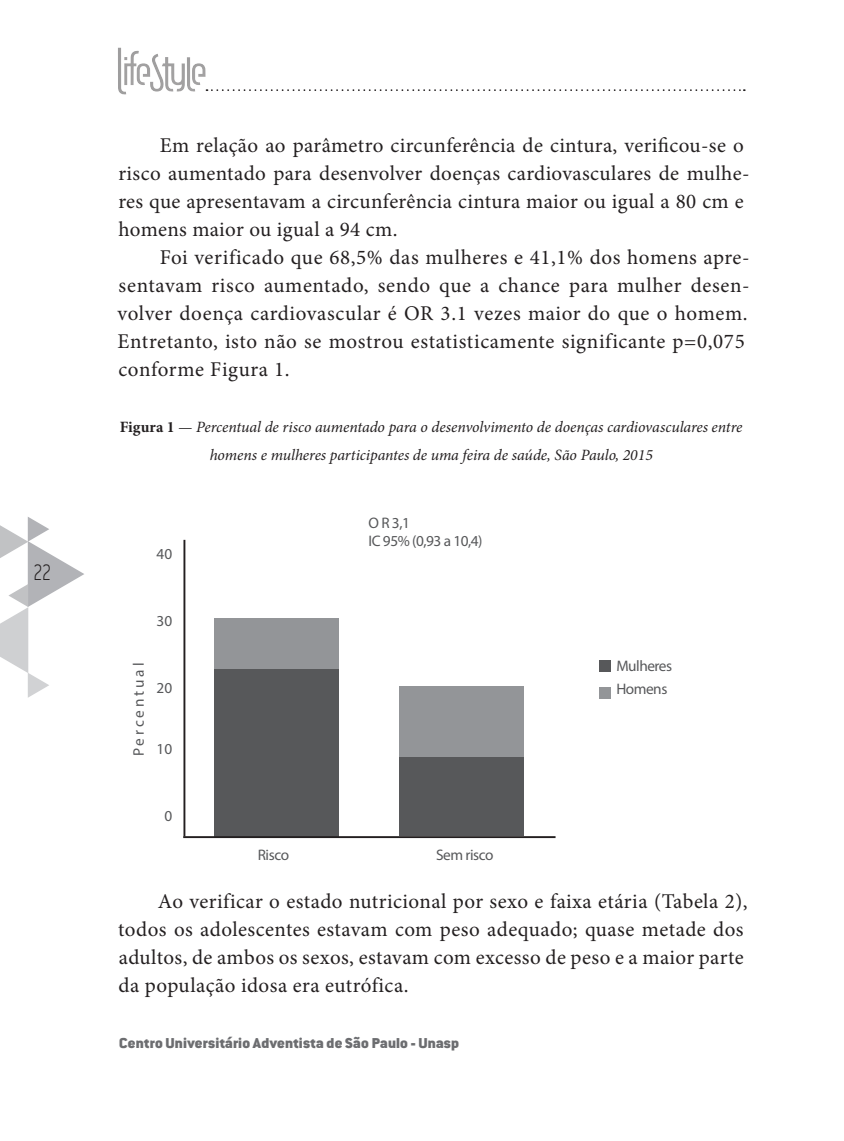
<style>
.page{position:relative;width:844px;height:1141px;background:#fff}
.page>*{position:absolute;margin:0;border:0;box-sizing:border-box;transform-origin:0 0}
.t1{font:200 24.5px "Conduit ITC Std";color:#231f20;scale:.75 1}
.t2{font:21px/28px "Minion Pro";letter-spacing:.02em;color:#231f20}
.t3{font:italic 15.75px/28px "Minion Pro";letter-spacing:-.005em;color:#231f20;text-align:center}
.t4{font:900 15.75px "Conduit ITC Std";letter-spacing:.01em;color:#6c6d70}
.t5{font:15.22px/23.8px "Myriad Pro";letter-spacing:-.03em;color:#57585a}
.t6{font:15.22px "Myriad Pro";letter-spacing:.19em;color:#57585a}
.s1{font-weight:700;font-style:normal}
</style>
<div class="page">
<svg style="left:207px;top:89px;width:537px;height:2px"></svg>
<div style="left:118px;top:47px;width:89px;height:49px;background:#231f20;opacity:.75"></div>
<svg style="left:0;top:517px;width:84px;height:181px"></svg>
<hr style="left:183px;top:540px;width:2px;height:296px;background:#231f20">
<div style="left:214px;top:669px;width:124px;height:168px;background:#57585a"></div>
<div style="left:399px;top:756px;width:124px;height:80px;background:#57585a"></div>
<div style="left:214px;top:618px;width:124px;height:51px;background:#939598"></div>
<div style="left:399px;top:686px;width:124px;height:70px;background:#939598"></div>
<div style="left:599px;top:660px;width:11px;height:12px;background:#57585a"></div>
<div style="left:599px;top:687px;width:11px;height:12px;background:#939598"></div>
<hr style="left:183px;top:836px;width:372px;height:2px;background:#231f20">
<p class="t1" style="left:33px;top:557px;width:26px">22</p>
<p class="t2" style="left:118px;top:131px;width:632px;text-indent:41px">Em relação ao parâmetro circunferência de cintura, verificou-se o risco aumentado para desenvolver doenças cardiovasculares de mulhe&shy;res que apresentavam a circunferência cintura maior ou igual a 80 cm e homens maior ou igual a 94 cm.</p>
<p class="t2" style="left:117px;top:243px;width:633px;text-indent:42px">Foi verificado que 68,5% das mulheres e 41,1% dos homens apre&shy;sentavam risco aumentado, sendo que a chance para mulher desen&shy;volver doença cardiovascular é OR 3.1 vezes maior do que o homem.<br>Entretanto, isto não se mostrou estatisticamente significante p=0,075 conforme Figura 1.</p>
<p class="t3" style="left:120px;top:413px;width:624px"><span class="s1">Figura 1</span> — Percentual de risco aumentado para o desenvolvimento de doenças cardiovasculares entre homens e mulheres participantes de uma feira de saúde, São Paulo, 2015</p>
<p class="t5" style="left:156px;top:541px;width:17px">40</p>
<p class="t5" style="left:156px;top:608px;width:17px">30</p>
<p class="t6" style="left:129px;top:756px;width:95px;rotate:-90deg">Percentual</p>
<p class="t5" style="left:156px;top:675px;width:17px">20</p>
<p class="t5" style="left:156px;top:737px;width:17px">10</p>
<p class="t5" style="left:164px;top:804px;width:9px">0</p>
<p class="t5" style="left:368px;top:514px;width:115px;line-height:18.4px">O R 3,1<br>IC 95% (0,93 a 10,4)</p>
<p class="t5" style="left:258px;top:843px;width:33px">Risco</p>
<p class="t5" style="left:436px;top:843px;width:59px">Sem risco</p>
<p class="t5" style="left:616px;top:653px;width:57px">Mulheres<br>Homens</p>
<p class="t2" style="left:118px;top:887px;width:631px;text-indent:40px">Ao verificar o estado nutricional por sexo e faixa etária (Tabela 2), todos os adolescentes estavam com peso adequado; quase metade dos adultos, de ambos os sexos, estavam com excesso de peso e a maior parte da população idosa era eutrófica.</p>
<p class="t4" style="left:119px;top:1034px;width:341px">Centro Universitário Adventista de São Paulo - Unasp</p>
</div>
